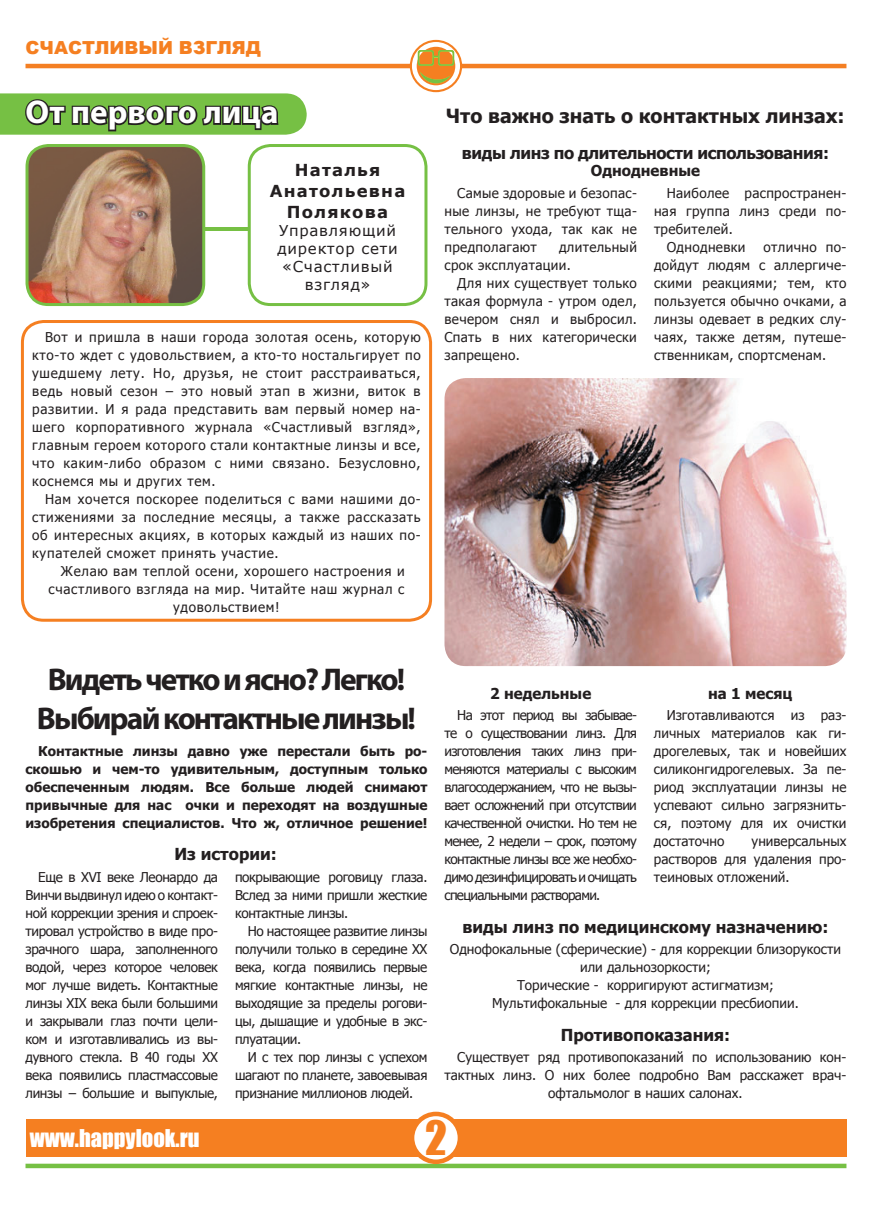
<style>
.page{position:relative;width:872px;height:1212px;background:#fff}
.page>*{position:absolute;margin:0;border:0;box-sizing:border-box;transform-origin:0 0}
.t1{font:43.5px "Impact";color:#f57f21}
.t2{font:700 33px "Myriad Pro";color:#fff}
.t3{font:700 31.5px/39px "Myriad Pro";letter-spacing:-.06em;color:#231f20;text-align:center}
.t4{font:22.5px "Impact";color:#fff}
.t5{font:700 19.5px "Tahoma";color:#231f20}
.t6{font:900 18px "Arial";color:#f57f21}
.t7{font:700 16.5px "Tahoma";color:#231f20}
.t8{font:700 16.5px "Tahoma";letter-spacing:-.025em;color:#231f20}
.t9{font:700 16.5px/21px "Verdana";letter-spacing:.075em;color:#231f20;text-align:center}
.t10{font:15px/18px "Verdana";letter-spacing:.05em;color:#231f20;text-align:center}
.t11{font:700 15px "Tahoma";color:#231f20}
.t12{font:13.5px/18px "Tahoma";color:#231f20;text-align:justify}
.t13{font:700 13.5px/18px "Tahoma";color:#231f20;text-align:justify}
.t14{font:13.5px "Tahoma";letter-spacing:.05em;color:#231f20}
.t15{font:13.5px/18px "Tahoma";letter-spacing:.025em;color:#231f20}
</style>
<div class="page">
<img style="left:27px;top:169px;width:177px;height:135px">
<div style="left:26px;top:144px;width:179px;height:162px;border:3px solid #76c044;border-radius:21px"></div>
<hr style="left:26px;top:1164px;width:820px;height:4px;background:#76c044">
<div style="left:26px;top:1119px;width:820px;height:38px;background:#f57f21"></div>
<div style="left:412px;top:1114px;width:48px;height:48px;background:#fff;border-radius:50%"></div>
<div style="left:410px;top:1112px;width:52px;height:52px;border:4px solid #f57f21;border-radius:50%"></div>
<div style="left:21px;top:320px;width:411px;height:302px;border:3px solid #f57f21;border-radius:21px"></div>
<hr style="left:26px;top:64px;width:820px;height:4px;background:#f47f23">
<svg style="left:0;top:93px;width:307px;height:76px"></svg>
<div style="left:410px;top:40px;width:52px;height:52px;background:#f57f21;border-radius:50%"></div>
<svg style="left:412px;top:42px;width:48px;height:48px"></svg>
<img style="left:444px;top:378px;width:402px;height:288px">
<div style="left:248px;top:144px;width:179px;height:162px;border:3px solid #76c044;border-radius:21px"></div>
<hr style="left:204px;top:227px;width:45px;height:3px;background:#76c044">
<h3 class="t6" style="left:26px;top:35px;width:237px">СЧАСТЛИВЫЙ ВЗГЛЯД</h3>
<h2 class="t2" style="left:26px;top:91px;width:254px">От первого лица</h2>
<p class="t9" style="left:270px;top:159px;width:137px">Наталья<br>Анатольевна<br>Полякова</p>
<p class="t10" style="left:277px;top:221px;width:122px">Управляющий директор сети «Счастливый взгляд»</p>
<p class="t12" style="left:32px;top:327px;width:390px;text-indent:13px">Вот и пришла в наши города золотая осень, которую кто-то ждет с удовольствием, а кто-то ностальгирует по ушедшему лету. Но, друзья, не стоит расстраиваться, ведь новый сезон – это новый этап в жизни, виток в развитии. И я рада представить вам первый номер на&shy;шего корпоративного журнала «Счастливый взгляд», главным героем которого стали контактные линзы и все, что каким-либо образом с ними связано. Безусловно, коснемся мы и других тем.</p>
<p class="t12" style="left:32px;top:489px;width:390px;text-indent:13px">Нам хочется поскорее поделиться с вами нашими до&shy;стижениями за последние месяцы, а также рассказать об интересных акциях, в которых каждый из наших по&shy;купателей сможет принять участие.</p>
<p class="t14" style="left:61px;top:562px;width:345px">Желаю вам теплой осени, хорошего настроения и</p>
<p class="t14" style="left:49px;top:580px;width:357px">счастливого взгляда на мир. Читайте наш журнал с</p>
<p class="t14" style="left:173px;top:598px;width:108px">удовольствием!</p>
<h3 class="t5" style="left:446px;top:102px;width:400px">Что важно знать о контактных линзах:</h3>
<p class="t8" style="left:462px;top:142px;width:369px">виды линз по длительности использования:</p>
<p class="t11" style="left:591px;top:160px;width:111px">Однодневные</p>
<p class="t12" style="left:444px;top:183px;width:194px;text-indent:13px">Самые здоровые и безопас&shy;ные линзы, не требуют тща&shy;тельного ухода, так как не предполагают</p>
<p class="t15" style="left:444px;top:237px;width:194px;text-indent:114px">длительный срок эксплуатации.</p>
<p class="t12" style="left:444px;top:273px;width:194px;text-indent:13px">Для них существует только такая формула - утром одел, вечером снял и выбросил.<br>Спать в них категорически запрещено.</p>
<p class="t15" style="left:666px;top:183px;width:181px">Наиболее распространен-</p>
<p class="t15" style="left:654px;top:201px;width:194px">ная группа линз среди по-</p>
<p class="t15" style="left:654px;top:219px;width:80px">требителей.</p>
<p class="t15" style="left:666px;top:237px;width:80px">Однодневки</p>
<p class="t12" style="left:654px;top:237px;width:194px;text-indent:110px">отлично по&shy;дойдут людям с аллергиче&shy;скими реакциями; тем, кто пользуется обычно очками, а линзы одевает в редких слу&shy;чаях, также детям, путеше&shy;ственникам, спортсменам.</p>
<h3 class="t3" style="left:37px;top:658px;width:380px">Видеть четко и ясно? Легко!<br>Выбирай контактные линзы!</h3>
<p class="t13" style="left:26px;top:741px;width:403px;text-indent:13px">Контактные линзы давно уже перестали быть ро&shy;скошью и чем-то удивительным, доступным только обеспеченным людям. Все больше людей снимают привычные для нас очки и переходят на воздушные изобретения специалистов. Что ж, отличное решение!</p>
<p class="t7" style="left:174px;top:842px;width:104px">Из истории:</p>
<p class="t12" style="left:26px;top:867px;width:194px;text-indent:13px">Еще в XVI веке Леонардо да Винчи выдвинул идею о контакт&shy;ной коррекции зрения и спроек&shy;тировал устройство в виде про&shy;зрачного шара, заполненного водой, через которое человек мог лучше видеть. Контактные линзы XIX века были большими и закрывали глаз почти цели&shy;ком и изготавливались из вы&shy;дувного стекла. В 40 годы XX века появились пластмассовые линзы – большие и выпуклые,</p>
<p class="t12" style="left:235px;top:867px;width:194px">покрывающие роговицу глаза.<br>Вслед за ними пришли жесткие контактные линзы.</p>
<p class="t12" style="left:235px;top:921px;width:194px;text-indent:13px">Но настоящее развитие линзы получили только в середине XX века, когда появились первые мягкие контактные линзы, не выходящие за пределы рогови&shy;цы, дышащие и удобные в экс&shy;плуатации.</p>
<p class="t12" style="left:235px;top:1047px;width:194px;text-indent:13px">И с тех пор линзы с успехом шагают по планете, завоевывая признание миллионов людей.</p>
<p class="t11" style="left:490px;top:682px;width:102px">2 недельные</p>
<p class="t12" style="left:444px;top:705px;width:194px;text-indent:13px">На этот период вы забывае&shy;те о существовании линз. Для изготовления таких линз при&shy;меняются материалы с высоким влагосодержанием, что не вызы&shy;вает осложнений при отсутствии качественной очистки. Но тем не менее, 2 недели – срок, поэтому контактные линзы все же необхо&shy;димо дезинфицировать и очищать специальными растворами.</p>
<p class="t11" style="left:708px;top:682px;width:86px">на 1 месяц</p>
<p class="t12" style="left:654px;top:705px;width:194px;text-indent:13px">Изготавливаются из раз&shy;личных материалов как ги&shy;дрогелевых, так и новейших силиконгидрогелевых. За пе&shy;риод эксплуатации линзы не успевают сильно загрязнить&shy;ся, поэтому для их очистки достаточно</p>
<p class="t12" style="left:654px;top:831px;width:194px;text-indent:98px">универсальных растворов для удаления про&shy;теиновых отложений.</p>
<p class="t7" style="left:462px;top:916px;width:367px">виды линз по медицинскому назначению:</p>
<p class="t12" style="left:450px;top:939px;width:393px;text-align:center">Однофокальные (сферические) - для коррекции близорукости или дальнозоркости;<br>Торические - корригируют астигматизм;<br>Мультифокальные - для коррекции пресбиопии.</p>
<p class="t7" style="left:561px;top:1024px;width:171px">Противопоказания:</p>
<p class="t12" style="left:457px;top:1047px;width:391px">Существует ряд противопоказаний по использованию кон-</p>
<p class="t12" style="left:444px;top:1065px;width:403px">тактных линз. О них более подробно Вам расскажет врач-</p>
<p class="t12" style="left:548px;top:1083px;width:196px">офтальмолог в наших салонах.</p>
<h3 class="t4" style="left:30px;top:1120px;width:171px">www.happylook.ru</h3>
<h1 class="t1" style="left:425px;top:1104px;width:23px">2</h1>
</div>
